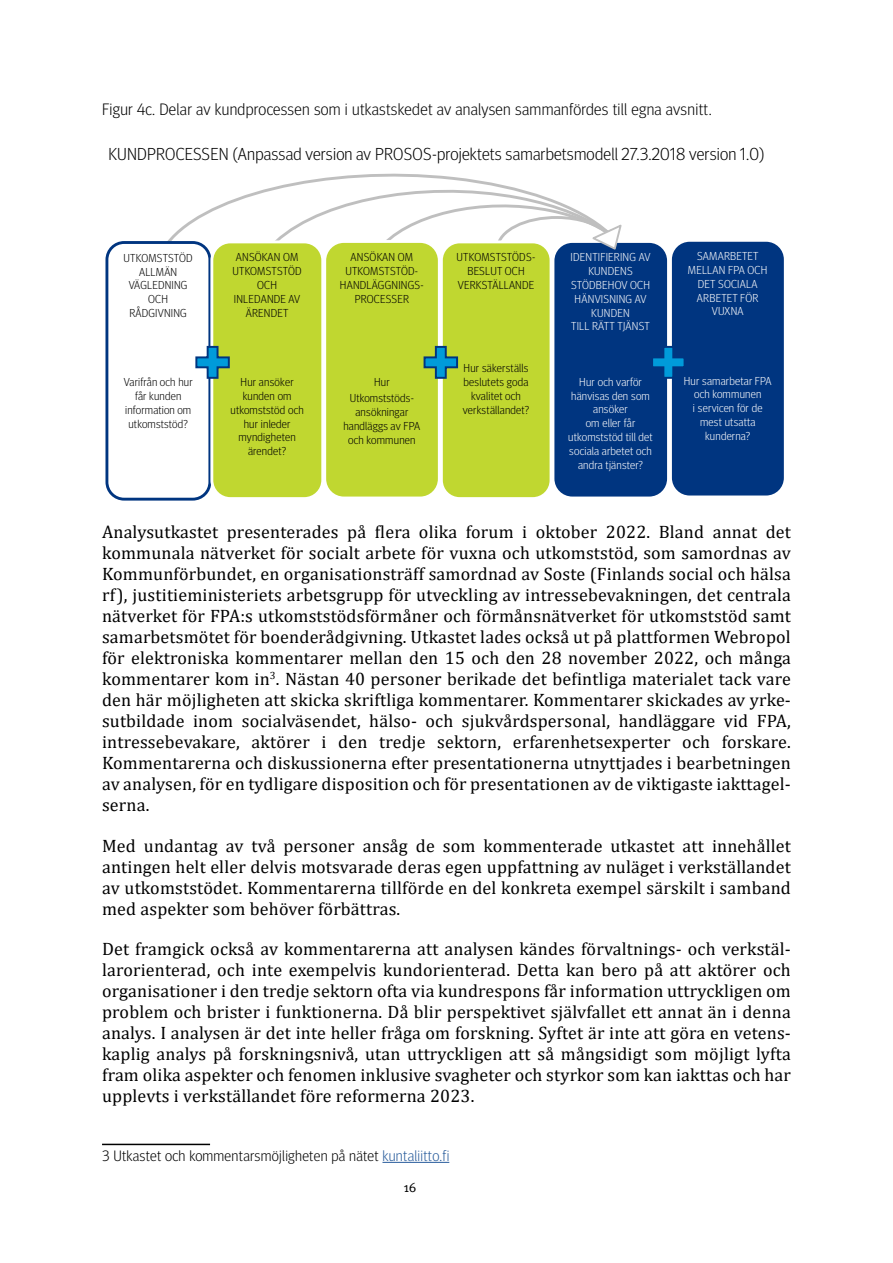
<style>
.page{position:relative;width:893px;height:1263px;background:#fff}
.page>*{position:absolute;margin:0;border:0;box-sizing:border-box;transform-origin:0 0}
.Leipäteksti{font:18px/21px "Cambria";letter-spacing:.01em;color:#000;text-align:justify}
.t1{font:300 17.25px "Meta Headline Pro";letter-spacing:.01em;color:#000}
.Kuvateksti{font:300 16.5px "Meta Headline Pro";letter-spacing:.02em;color:#000}
.Alaviitteen_sisältö{font:300 15px "Meta Headline Pro";letter-spacing:.02em;color:#000}
.t2{font:13.5px "Meta Pro Norm";color:#000}
.t3{font:300 11.55px/13.8px "Meta Headline Pro";letter-spacing:.02em;color:#000;text-align:center}
.t4{font:300 11.55px/13.8px "Meta Headline Pro";letter-spacing:.02em;color:#fff;text-align:center}
.s1{color:#275b9b}
</style>
<div class="page">
<div style="left:553px;top:241px;width:115px;height:257px;background:#003580;border-radius:19px"></div>
<div style="left:552px;top:240px;width:118px;height:259px;border:3px solid #fff;border-radius:19px"></div>
<div style="left:670px;top:240px;width:115px;height:257px;background:#003580;border-radius:19px"></div>
<div style="left:669px;top:239px;width:118px;height:259px;border:3px solid #fff;border-radius:19px"></div>
<svg style="left:168px;top:173px;width:455px;height:82px"></svg>
<div style="left:107px;top:242px;width:103px;height:257px;background:#fff;border-radius:17px"></div>
<div style="left:105px;top:241px;width:106px;height:259px;border:3px solid #003580;border-radius:17px"></div>
<div style="left:210px;top:240px;width:114px;height:260px;background:#c0d730;border:3px solid #fff;border-radius:18px"></div>
<div style="left:323px;top:240px;width:118px;height:259px;background:#c0d730;border:3px solid #fff;border-radius:19px"></div>
<div style="left:441px;top:242px;width:110px;height:257px;background:#c0d730;border-radius:18px"></div>
<div style="left:440px;top:240px;width:112px;height:260px;border:3px solid #fff;border-radius:18px"></div>
<svg style="left:195px;top:345px;width:35px;height:35px"></svg>
<svg style="left:423px;top:345px;width:36px;height:35px"></svg>
<svg style="left:653px;top:345px;width:31px;height:35px"></svg>
<hr style="left:102px;top:1144px;width:108px;height:1px;background:#000">
<hr style="left:382px;top:1162px;width:67px;height:1px;background:#275b9b">
<p class="Kuvateksti" style="left:102px;top:97px;width:611px">Figur 4c. Delar av kundprocessen som i utkastskedet av analysen sammanfördes till egna avsnitt.</p>
<p class="t1" style="left:108px;top:141px;width:658px">KUNDPROCESSEN (Anpassad version av PROSOS-projektets samarbetsmodell 27.3.2018 version 1.0)</p>
<p class="t3" style="left:124px;top:250px;width:71px">UTKOMSTSTÖD<br>ALLMÄN<br>VÄGLEDNING<br>OCH<br>RÅDGIVNING</p>
<p class="t3" style="left:124px;top:374px;width:70px">Varifrån och hur får kunden information om utkomststöd?</p>
<p class="t3" style="left:232px;top:250px;width:71px">ANSÖKAN OM<br>UTKOMSTSTÖD<br>OCH<br>INLEDANDE AV<br>ÄRENDET</p>
<p class="t3" style="left:230px;top:374px;width:75px">Hur ansöker kunden om utkomststöd och hur inleder myndigheten ärendet?</p>
<p class="t3" style="left:340px;top:249px;width:85px">ANSÖKAN OM<br>UTKOMSTSTÖD-<br>HANDLÄGGNINGS-<br>PROCESSER</p>
<p class="t3" style="left:350px;top:372px;width:66px;line-height:16.6px">Hur<br>Utkomststöds-</p>
<p class="t3" style="left:343px;top:404px;width:78px">ansökningar handläggs av FPA och kommunen</p>
<p class="t3" style="left:457px;top:250px;width:80px">UTKOMSTSTÖDS-<br>BESLUT OCH<br>VERKSTÄLLANDE</p>
<p class="t3" style="left:463px;top:360px;width:68px">Hur säkerställs beslutets goda kvalitet och verkställandet?</p>
<p class="t4" style="left:571px;top:249px;width:81px">IDENTIFIERING AV<br>KUNDENS<br>STÖDBEHOV OCH<br>HÄNVISNING AV<br>KUNDEN<br>TILL RÄTT TJÄNST</p>
<p class="t4" style="left:568px;top:374px;width:86px">Hur och varför hänvisas den som ansöker<br>om eller får utkomststöd till det sociala arbetet och andra tjänster?</p>
<p class="t4" style="left:688px;top:248px;width:81px">SAMARBETET<br>MELLAN FPA OCH<br>DET SOCIALA<br>ARBETET FÖR<br>VUXNA</p>
<p class="t4" style="left:684px;top:373px;width:89px">Hur samarbetar FPA och kommunen<br>i servicen för de mest utsatta kunderna?</p>
<p class="Leipäteksti" style="left:102px;top:521px;width:690px">Analysutkastet presenterades på flera olika forum i oktober 2022. Bland annat det kommunala nätverket för socialt arbete för vuxna och utkomststöd, som samordnas av Kommunförbundet, en organisationsträff samordnad av Soste (Finlands social och hälsa rf), justitieministeriets arbetsgrupp för utveckling av intressebevakningen, det centrala nätverket för FPA:s utkomststödsförmåner och förmånsnätverket för utkomststöd samt samarbetsmötet för boenderådgivning. Utkastet lades också ut på plattformen Webropol för elektroniska kommentarer mellan den 15 och den 28 november 2022, och många kommentarer kom in<sup>3</sup>. Nästan 40 personer berikade det befintliga materialet tack vare den här möjligheten att skicka skriftliga kommentarer. Kommentarer skickades av yrke&shy;sutbildade inom socialväsendet, hälso- och sjukvårdspersonal, handläggare vid FPA, intressebevakare, aktörer i den tredje sektorn, erfarenhetsexperter och forskare.<br>Kommentarerna och diskussionerna efter presentationerna utnyttjades i bearbetningen av analysen, för en tydligare disposition och för presentationen av de viktigaste iakttagel&shy;serna.</p>
<p class="Leipäteksti" style="left:102px;top:835px;width:690px">Med undantag av två personer ansåg de som kommenterade utkastet att innehållet antingen helt eller delvis motsvarade deras egen uppfattning av nuläget i verkställandet av utkomststödet. Kommentarerna tillförde en del konkreta exempel särskilt i samband med aspekter som behöver förbättras.</p>
<p class="Leipäteksti" style="left:102px;top:938px;width:690px">Det framgick också av kommentarerna att analysen kändes förvaltnings- och verkstäl&shy;larorienterad, och inte exempelvis kundorienterad. Detta kan bero på att aktörer och organisationer i den tredje sektorn ofta via kundrespons får information uttryckligen om problem och brister i funktionerna. Då blir perspektivet självfallet ett annat än i denna analys. I analysen är det inte heller fråga om forskning. Syftet är inte att göra en vetens&shy;kaplig analys på forskningsnivå, utan uttryckligen att så mångsidigt som möjligt lyfta fram olika aspekter och fenomen inklusive svagheter och styrkor som kan iakttas och har upplevts i verkställandet före reformerna 2023.</p>
<p class="Alaviitteen_sisältö" style="left:102px;top:1145px;width:349px">3 Utkastet och kommentarsmöjligheten på nätet <span class="s1">kuntaliitto.fi</span></p>
<p class="t2" style="left:403px;top:1177px;width:15px">16</p>
</div>
